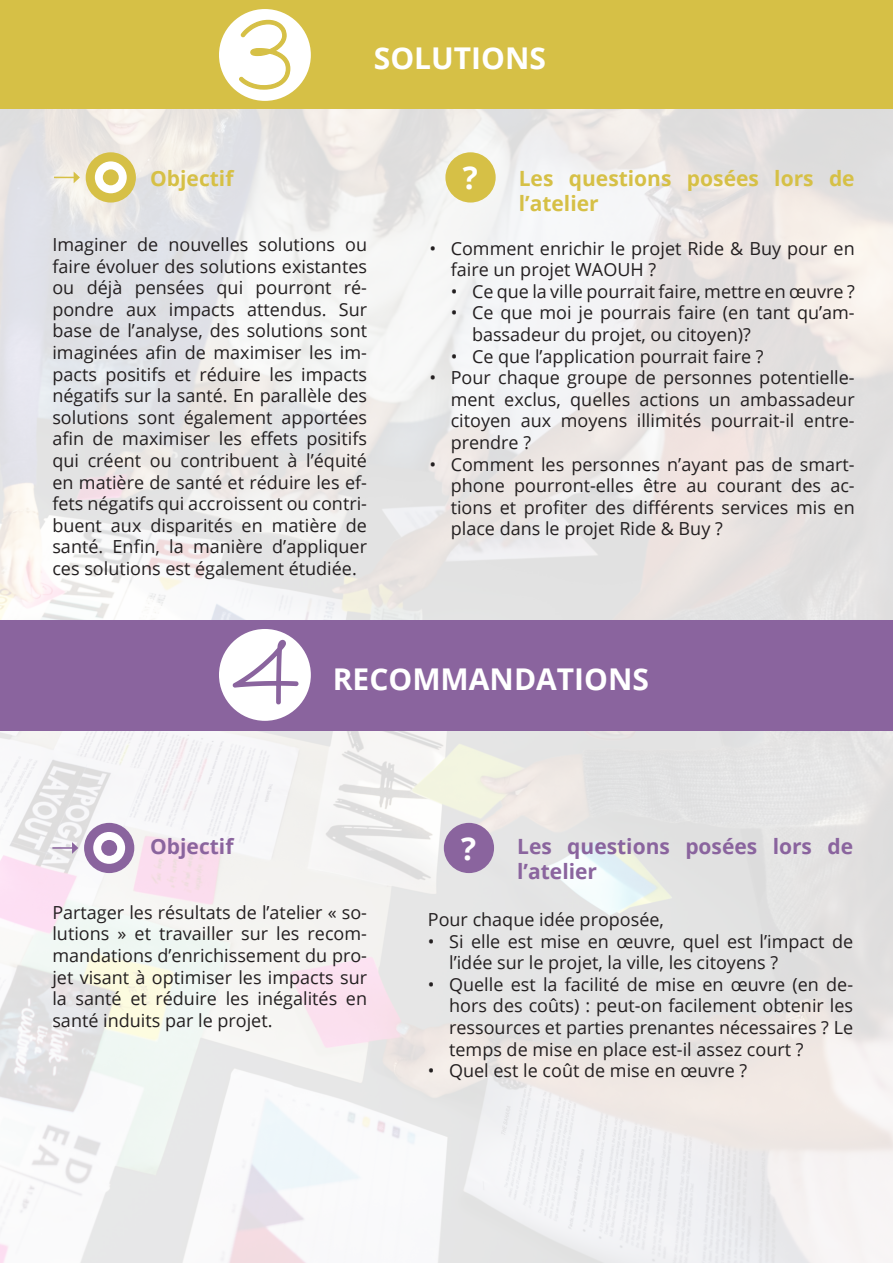
<style>
.page{position:relative;width:893px;height:1263px;background:#fff}
.page>*{position:absolute;margin:0;border:0;box-sizing:border-box;transform-origin:0 0}
.t1{font:700 31.5px "Open Sans";color:#fff}
.t2{font:700 30px "Open Sans";color:#fff}
.t3{font:700 21px/25.2px "Open Sans";color:#d6c046}
.t4{font:700 21px/25.2px "Open Sans";color:#8a649e}
.t5{font:18px/21.6px "Open Sans";color:#231f20;text-align:justify}
</style>
<div class="page">
<img style="left:0;top:108px;width:893px;height:1155px">
<div style="left:0;top:0;width:893px;height:108px;background:#d6c046"></div>
<div style="left:0;top:620px;width:893px;height:110px;background:#8a649e"></div>
<div style="left:219px;top:9px;width:92px;height:92px;background:#fff;border-radius:50%"></div>
<svg style="left:239px;top:19px;width:52px;height:71px"></svg>
<div style="left:219px;top:629px;width:92px;height:92px;background:#fff;border-radius:50%"></div>
<svg style="left:232px;top:638px;width:68px;height:68px"></svg>
<div style="left:86px;top:152px;width:50px;height:51px;background:#d6c046;border-radius:50%"></div>
<div style="left:95px;top:161px;width:32px;height:32px;background:#fff;border-radius:50%"></div>
<div style="left:103px;top:169px;width:16px;height:16px;background:#d6c046;border-radius:50%"></div>
<svg style="left:54px;top:172px;width:26px;height:11px"></svg>
<div style="left:445px;top:152px;width:51px;height:51px;background:#d6c046;border-radius:50%"></div>
<div style="left:84px;top:823px;width:50px;height:50px;background:#8a649e;border-radius:50%"></div>
<div style="left:93px;top:832px;width:32px;height:32px;background:#fff;border-radius:50%"></div>
<div style="left:101px;top:840px;width:16px;height:16px;background:#8a649e;border-radius:50%"></div>
<hr style="left:52px;top:847px;width:21px;height:2px;background:#8a649e">
<svg style="left:72px;top:842px;width:6px;height:12px"></svg>
<div style="left:444px;top:823px;width:50px;height:50px;background:#8a649e;border-radius:50%"></div>
<p class="t2" style="left:374px;top:37px;width:174px">SOLUTIONS</p>
<p class="t3" style="left:150px;top:165px;width:85px">Objectif</p>
<p class="t5" style="left:52px;top:233px;width:316px">Imaginer de nouvelles solutions ou faire évoluer des solutions existantes ou déjà pensées qui pourront ré&shy;pondre aux impacts attendus. Sur base de l’analyse, des solutions sont imaginées afin de maximiser les im&shy;pacts positifs et réduire les impacts négatifs sur la santé. En parallèle des solutions sont également apportées afin de maximiser les effets positifs qui créent ou contribuent à l’équité en matière de santé et réduire les ef&shy;fets négatifs qui accroissent ou contri&shy;buent aux disparités en matière de santé. Enfin, la manière d’appliquer ces solutions est également étudiée.</p>
<p class="t1" style="left:463px;top:156px;width:17px">?</p>
<p class="t3" style="left:519px;top:165px;width:337px">Les questions posées lors de l’atelier</p>
<p class="t5" style="left:451px;top:237px;width:405px;text-indent:-21px">• Comment enrichir le projet Ride &amp; Buy pour en faire un projet WAOUH ?</p>
<p class="t5" style="left:451px;top:280px;width:405px">• Ce que la ville pourrait faire, mettre en œuvre ?</p>
<p class="t5" style="left:472px;top:302px;width:384px;text-indent:-21px">• Ce que moi je pourrais faire (en tant qu’am&shy;bassadeur du projet, ou citoyen)?</p>
<p class="t5" style="left:451px;top:345px;width:314px">• Ce que l’application pourrait faire ?</p>
<p class="t5" style="left:451px;top:366px;width:405px;text-indent:-21px">• Pour chaque groupe de personnes potentielle&shy;ment exclus, quelles actions un ambassadeur citoyen aux moyens illimités pourrait-il entre&shy;prendre ?</p>
<p class="t5" style="left:451px;top:453px;width:405px;text-indent:-21px">• Comment les personnes n’ayant pas de smart&shy;phone pourront-elles être au courant des ac&shy;tions et profiter des différents services mis en place dans le projet Ride &amp; Buy ?</p>
<p class="t2" style="left:333px;top:658px;width:318px">RECOMMANDATIONS</p>
<p class="t4" style="left:150px;top:833px;width:85px">Objectif</p>
<p class="t5" style="left:52px;top:901px;width:316px">Partager les résultats de l’atelier « so&shy;lutions » et travailler sur les recom&shy;mandations d’enrichissement du pro&shy;jet visant à optimiser les impacts sur la santé et réduire les inégalités en santé induits par le projet.</p>
<p class="t1" style="left:461px;top:826px;width:17px">?</p>
<p class="t4" style="left:517px;top:833px;width:337px">Les questions posées lors de l’atelier</p>
<p class="t5" style="left:428px;top:908px;width:238px">Pour chaque idée proposée,</p>
<p class="t5" style="left:449px;top:930px;width:405px;text-indent:-21px">• Si elle est mise en œuvre, quel est l’impact de l’idée sur le projet, la ville, les citoyens ?</p>
<p class="t5" style="left:449px;top:973px;width:405px;text-indent:-21px">• Quelle est la facilité de mise en œuvre (en de&shy;hors des coûts) : peut-on facilement obtenir les ressources et parties prenantes nécessaires ? Le temps de mise en place est-il assez court ?</p>
<p class="t5" style="left:428px;top:1059px;width:321px">• Quel est le coût de mise en œuvre ?</p>
</div>
